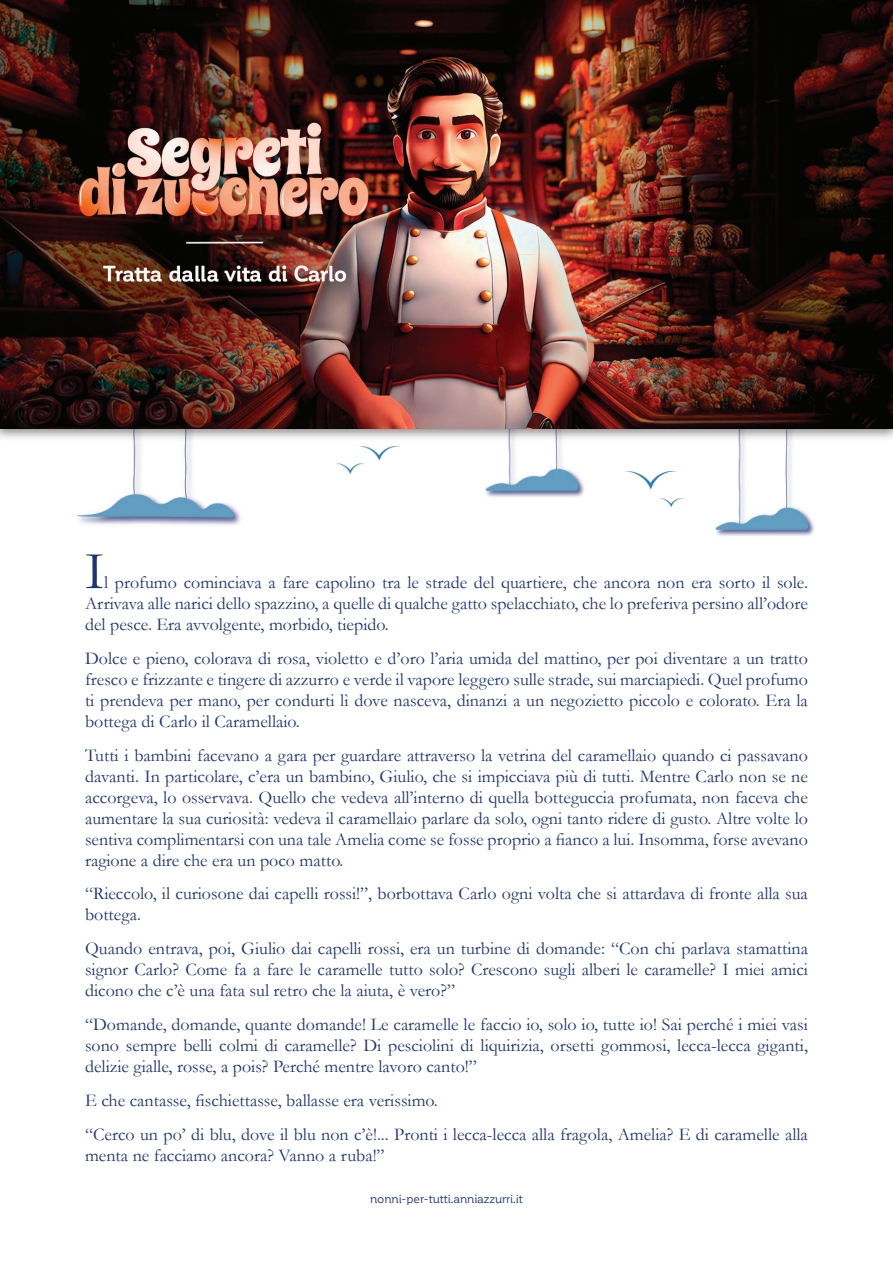
<style>
.page{position:relative;width:893px;height:1263px;background:#fff}
.page>*{position:absolute;margin:0;border:0;box-sizing:border-box;transform-origin:0 0}
.t1{font:54px "Garamond";color:#20356f}
.t2{font:18px/21px "Garamond";color:#20356f;text-align:justify}
.t3{font:12px "Corporative Soft";letter-spacing:-.02em;color:#20356f}
</style>
<div class="page">
<img style="left:77px;top:442px;width:164px;height:83px">
<img style="left:485px;top:442px;width:100px;height:55px">
<img style="left:715px;top:442px;width:100px;height:94px">
<img style="left:337px;top:446px;width:62px;height:27px">
<img style="left:630px;top:472px;width:53px;height:35px">
<div style="left:0;top:0;width:893px;height:442px;background:#231f20;opacity:.5"></div>
<img style="left:0;top:0;width:893px;height:428px">
<h1 class="t1" style="left:85px;top:535px;width:21px">I</h1>
<p class="t2" style="left:85px;top:571px;width:724px;text-indent:19px">l profumo cominciava a fare capolino tra le strade del quartiere, che ancora non era sorto il sole.<br>Arrivava alle narici dello spazzino, a quelle di qualche gatto spelacchiato, che lo preferiva persino all’odore del pesce. Era avvolgente, morbido, tiepido.</p>
<p class="t2" style="left:85px;top:647px;width:724px">Dolce e pieno, colorava di rosa, violetto e d’oro l’aria umida del mattino, per poi diventare a un tratto fresco e frizzante e tingere di azzurro e verde il vapore leggero sulle strade, sui marciapiedi. Quel profumo ti prendeva per mano, per condurti lì dove nasceva, dinanzi a un negozietto piccolo e colorato. Era la bottega di Carlo il Caramellaio.</p>
<p class="t2" style="left:85px;top:744px;width:724px">Tutti i bambini facevano a gara per guardare attraverso la vetrina del caramellaio quando ci passavano davanti. In particolare, c’era un bambino, Giulio, che si impicciava più di tutti. Mentre Carlo non se ne accorgeva, lo osservava. Quello che vedeva all’interno di quella botteguccia profumata, non faceva che aumentare la sua curiosità: vedeva il caramellaio parlare da solo, ogni tanto ridere di gusto. Altre volte lo sentiva complimentarsi con una tale Amelia come se fosse proprio a fianco a lui. Insomma, forse avevano ragione a dire che era un poco matto.</p>
<p class="t2" style="left:85px;top:883px;width:724px">“Rieccolo, il curiosone dai capelli rossi!”, borbottava Carlo ogni volta che si attardava di fronte alla sua bottega.</p>
<p class="t2" style="left:85px;top:938px;width:724px">Quando entrava, poi, Giulio dai capelli rossi, era un turbine di domande: “Con chi parlava stamattina signor Carlo? Come fa a fare le caramelle tutto solo? Crescono sugli alberi le caramelle? I miei amici dicono che c’è una fata sul retro che la aiuta, è vero?”</p>
<p class="t2" style="left:85px;top:1013px;width:724px">“Domande, domande, quante domande! Le caramelle le faccio io, solo io, tutte io! Sai perché i miei vasi sono sempre belli colmi di caramelle? Di pesciolini di liquirizia, orsetti gommosi, lecca-lecca giganti, delizie gialle, rosse, a pois? Perché mentre lavoro canto!”</p>
<p class="t2" style="left:85px;top:1083px;width:724px;line-height:33.8px">E che cantasse, fischiettasse, ballasse era verissimo.<br>“Cerco un po’ di blu, dove il blu non c’è!... Pronti i lecca-lecca alla fragola, Amelia? E di caramelle alla</p>
<p class="t2" style="left:85px;top:1144px;width:301px">menta ne facciamo ancora? Vanno a ruba!”</p>
<p class="t3" style="left:370px;top:1193px;width:154px">nonni-per-tutti.anniazzurri.it</p>
</div>
